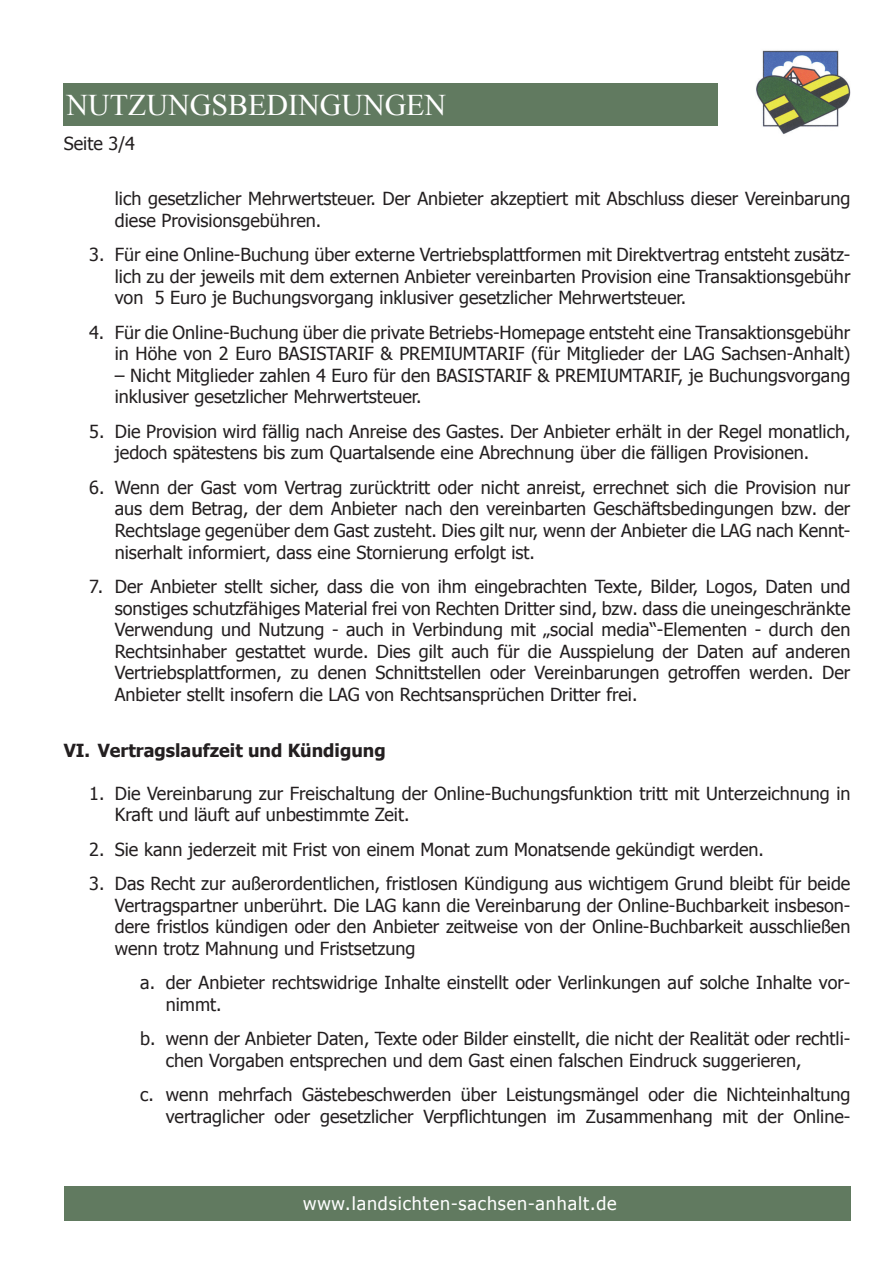
<style>
.page{position:relative;width:893px;height:1263px;background:#fff}
.page>*{position:absolute;margin:0;border:0;box-sizing:border-box;transform-origin:0 0}
.t1{font:30px "Times New Roman";color:#fff}
.t2{font:18px/21.6px "Tahoma";color:#231f20}
.t3{font:18px "Tahoma";letter-spacing:.05em;color:#fff}
.t4{font:700 18px "Tahoma";color:#231f20}
</style>
<div class="page">
<img style="left:756px;top:50px;width:95px;height:85px">
<div style="left:64px;top:83px;width:654px;height:43px;background:#617a60"></div>
<div style="left:64px;top:1186px;width:786px;height:34px;background:#617a60"></div>
<h1 class="t1" style="left:66px;top:85px;width:381px">NUTZUNGSBEDINGUNGEN</h1>
<p class="t2" style="left:64px;top:132px;width:73px">Seite 3/4</p>
<p class="t2" style="left:115px;top:187px;width:737px">lich gesetzlicher Mehrwertsteuer. Der Anbieter akzeptiert mit Abschluss dieser Vereinbarung diese Provisionsgebühren.</p>
<p class="t2" style="left:115px;top:243px;width:737px;text-align:justify;text-indent:-26px">3. Für eine Online-Buchung über externe Vertriebsplattformen mit Direktvertrag entsteht zusätz&shy;lich zu der jeweils mit dem externen Anbieter vereinbarten Provision eine Transaktionsgebühr von 5 Euro je Buchungsvorgang inklusiver gesetzlicher Mehrwertsteuer.</p>
<p class="t2" style="left:89px;top:320px;width:763px;text-align:right">4. Für die Online-Buchung über die private Betriebs-Homepage entsteht eine Transaktionsgebühr in Höhe von 2 Euro BASISTARIF &amp; PREMIUMTARIF (für Mitglieder der LAG Sachsen-Anhalt)</p>
<p class="t2" style="left:115px;top:364px;width:737px">– Nicht Mitglieder zahlen 4 Euro für den BASISTARIF &amp; PREMIUMTARIF, je Buchungsvorgang inklusiver gesetzlicher Mehrwertsteuer.</p>
<p class="t2" style="left:115px;top:420px;width:737px;text-indent:-26px">5. Die Provision wird fällig nach Anreise des Gastes. Der Anbieter erhält in der Regel monatlich, jedoch spätestens bis zum Quartalsende eine Abrechnung über die fälligen Provisionen.</p>
<p class="t2" style="left:115px;top:476px;width:737px;text-align:justify;text-indent:-26px">6. Wenn der Gast vom Vertrag zurücktritt oder nicht anreist, errechnet sich die Provision nur aus dem Betrag, der dem Anbieter nach den vereinbarten Geschäftsbedingungen bzw. der Rechtslage gegenüber dem Gast zusteht. Dies gilt nur, wenn der Anbieter die LAG nach Kennt&shy;niserhalt informiert, dass eine Stornierung erfolgt ist.</p>
<p class="t2" style="left:115px;top:575px;width:737px;text-align:justify;text-indent:-26px">7. Der Anbieter stellt sicher, dass die von ihm eingebrachten Texte, Bilder, Logos, Daten und sonstiges schutzfähiges Material frei von Rechten Dritter sind, bzw. dass die uneingeschränkte Verwendung und Nutzung - auch in Verbindung mit „social media“-Elementen - durch den Rechtsinhaber gestattet wurde. Dies gilt auch für die Ausspielung der Daten auf anderen Vertriebsplattformen, zu denen Schnittstellen oder Vereinbarungen getroffen werden. Der Anbieter stellt insofern die LAG von Rechtsansprüchen Dritter frei.</p>
<p class="t4" style="left:64px;top:738px;width:323px">VI. Vertragslaufzeit und Kündigung</p>
<p class="t2" style="left:115px;top:782px;width:737px;text-indent:-26px">1. Die Vereinbarung zur Freischaltung der Online-Buchungsfunktion tritt mit Unterzeichnung in<br>Kraft und läuft auf unbestimmte Zeit.</p>
<p class="t2" style="left:89px;top:838px;width:676px">2. Sie kann jederzeit mit Frist von einem Monat zum Monatsende gekündigt werden.</p>
<p class="t2" style="left:115px;top:872px;width:737px;text-align:justify;text-indent:-26px">3. Das Recht zur außerordentlichen, fristlosen Kündigung aus wichtigem Grund bleibt für beide Vertragspartner unberührt. Die LAG kann die Vereinbarung der Online-Buchbarkeit insbeson&shy;dere fristlos kündigen oder den Anbieter zeitweise von der Online-Buchbarkeit ausschließen wenn trotz Mahnung und Fristsetzung</p>
<p class="t2" style="left:166px;top:971px;width:686px;text-indent:-26px">a. der Anbieter rechtswidrige Inhalte einstellt oder Verlinkungen auf solche Inhalte vor&shy;nimmt.</p>
<p class="t2" style="left:166px;top:1027px;width:686px;text-indent:-26px">b. wenn der Anbieter Daten, Texte oder Bilder einstellt, die nicht der Realität oder rechtli&shy;chen Vorgaben entsprechen und dem Gast einen falschen Eindruck suggerieren,</p>
<p class="t2" style="left:140px;top:1083px;width:712px;text-align:right">c. wenn mehrfach Gästebeschwerden über Leistungsmängel oder die Nichteinhaltung vertraglicher oder gesetzlicher Verpflichtungen im Zusammenhang mit der Online-</p>
<p class="t3" style="left:303px;top:1192px;width:315px">www.landsichten-sachsen-anhalt.de</p>
</div>
